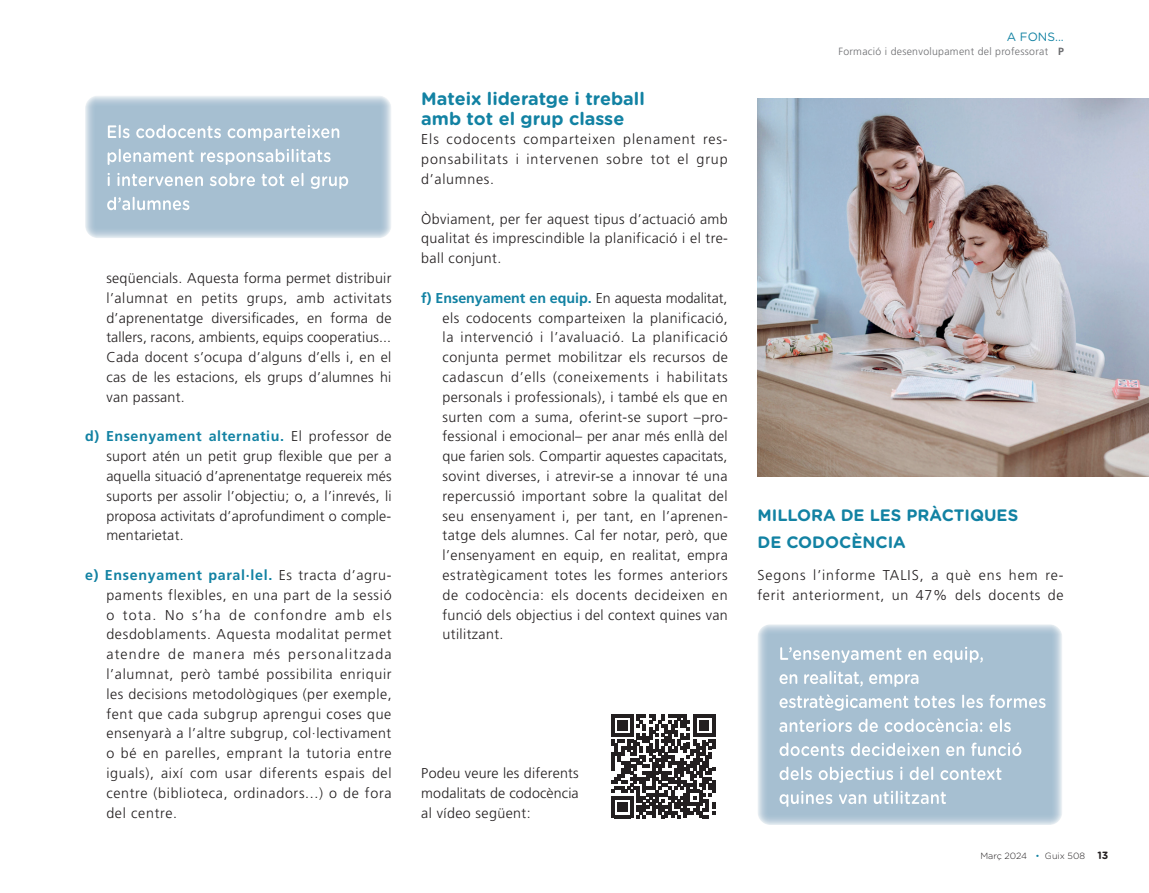
<style>
.page{position:relative;width:1149px;height:893px;background:#fff}
.page>*{position:absolute;margin:0;border:0;box-sizing:border-box;transform-origin:0 0}
.t1{font:700 18px/19.8px "Gotham Rounded";color:#1282a3}
.t2{font:700 16.5px/27px "Gotham Rounded";color:#1282a3}
.t3{font:300 14.25px/19.8px "Frutiger LT Std";letter-spacing:.03em;color:#231f20;text-align:justify}
.t4{font:300 14.25px/19.8px "Frutiger LT Std";letter-spacing:.05em;color:#231f20}
.t5{font:12px "Gotham Rounded";color:#1282a3}
.t6{font:300 10.5px "Frutiger LT Std";letter-spacing:.03em;color:#6c6d70}
.t7{font:300 9px "Gotham Rounded";color:#231f20}
.s1{font-weight:700;color:#1282a3}
.s2{font-weight:700}
.s3{color:#1282a3}
.s4{font-weight:700;font-size:10.5px}
</style>
<div class="page">
<img style="left:85px;top:96px;width:306px;height:142px">
<img style="left:106px;top:125px;width:234px;height:16px">
<img style="left:108px;top:149px;width:223px;height:16px">
<img style="left:107px;top:173px;width:242px;height:16px">
<img style="left:107px;top:197px;width:83px;height:13px">
<img style="left:758px;top:624px;width:303px;height:201px">
<img style="left:778px;top:647px;width:205px;height:16px">
<img style="left:779px;top:671px;width:140px;height:16px">
<img style="left:779px;top:694px;width:266px;height:17px">
<img style="left:779px;top:718px;width:232px;height:14px">
<img style="left:779px;top:742px;width:242px;height:14px">
<img style="left:779px;top:767px;width:222px;height:16px">
<img style="left:779px;top:791px;width:167px;height:16px">
<img style="left:757px;top:99px;width:391px;height:378px">
<svg style="left:611px;top:714px;width:104px;height:104px"></svg>
<p class="t3" style="left:106px;top:268px;width:287px">seqüencials. Aquesta forma permet distribuir l’alumnat en petits grups, amb activitats d’aprenentatge diversificades, en forma de tallers, racons, ambients, equips cooperatius...<br>Cada docent s’ocupa d’alguns d’ells i, en el cas de les estacions, els grups d’alumnes hi van passant.</p>
<p class="t3" style="left:106px;top:427px;width:287px;text-indent:-21px"><span class="s1">d) Ensenyament alternatiu.</span> El professor de suport atén un petit grup flexible que per a aquella situació d’aprenentatge requereix més suports per assolir l’objectiu; o, a l’inrevés, li proposa activitats d’aprofundiment o comple&shy;mentarietat.</p>
<p class="t3" style="left:106px;top:565px;width:287px;text-indent:-21px"><span class="s1">e) Ensenyament paral·lel.</span> Es tracta d’agru&shy;paments flexibles, en una part de la sessió o tota. No s’ha de confondre amb els desdoblaments. Aquesta modalitat permet atendre de manera més personalitzada l’alumnat, però també possibilita enriquir les decisions metodològiques (per exemple, fent que cada subgrup aprengui coses que ensenyarà a l’altre subgrup, col·lectivament o bé en parelles, emprant la tutoria entre iguals), així com usar diferents espais del centre (biblioteca, ordinadors...) o de fora del centre.</p>
<p class="t1" style="left:421px;top:88px;width:225px">Mateix lideratge i treball amb tot el grup classe</p>
<p class="t3" style="left:421px;top:130px;width:308px">Els codocents comparteixen plenament res&shy;ponsabilitats i intervenen sobre tot el grup d’alumnes.</p>
<p class="t3" style="left:421px;top:209px;width:308px">Òbviament, per fer aquest tipus d’actuació amb qualitat és imprescindible la planificació i el tre&shy;ball conjunt.</p>
<p class="t3" style="left:442px;top:288px;width:287px;text-indent:-21px"><span class="s1">f) Ensenyament en equip.</span> En aquesta modalitat, els codocents comparteixen la planificació, la intervenció i l’avaluació. La planificació conjunta permet mobilitzar els recursos de cadascun d’ells (coneixements i habilitats personals i professionals), i també els que en surten com a suma, oferint-se suport –pro&shy;fessional i emocional– per anar més enllà del que farien sols. Compartir aquestes capacitats, sovint diverses, i atrevir-se a innovar té una repercussió important sobre la qualitat del seu ensenyament i, per tant, en l’aprenen&shy;tatge dels alumnes. Cal fer notar, però, que l’ensenyament en equip, en realitat, empra estratègicament totes les formes anteriors de codocència: els docents decideixen en funció dels objectius i del context quines van utilitzant.</p>
<p class="t3" style="left:421px;top:763px;width:159px">Podeu veure les diferents modalitats de codocència al vídeo següent:</p>
<p class="t5" style="left:1006px;top:28px;width:58px">A FONS...</p>
<p class="t6" style="left:838px;top:45px;width:227px">Formació i desenvolupament del professorat <span class="s2">P</span></p>
<p class="t2" style="left:757px;top:501px;width:262px">MILLORA DE LES PRÀCTIQUES<br>DE CODOCÈNCIA</p>
<p class="t4" style="left:757px;top:565px;width:307px">Segons l’informe TALIS, a què ens hem re&shy;ferit anteriorment, un 47% dels docents de</p>
<p class="t7" style="left:980px;top:850px;width:129px">Març 2024 <span class="s3">•</span> Guix 508 <span class="s4">13</span></p>
</div>
